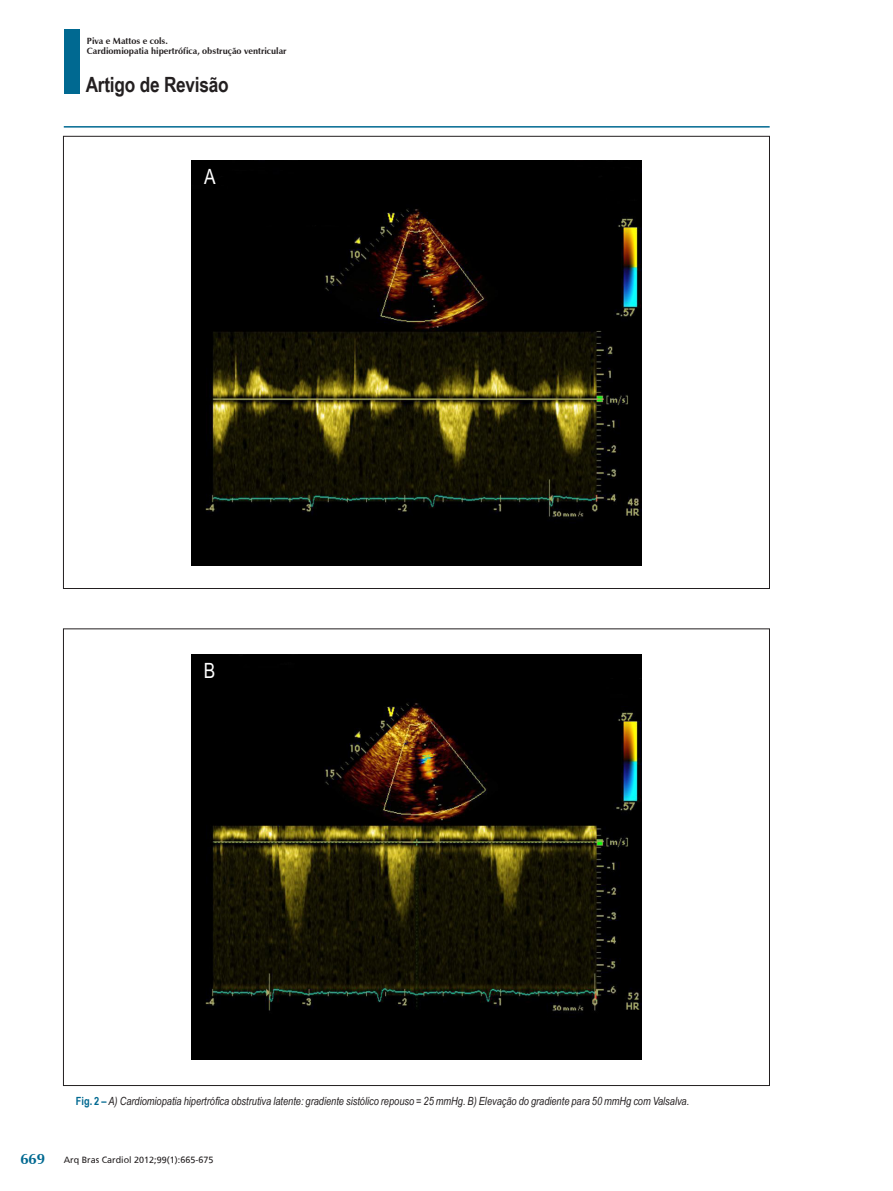
<style>
.page{position:relative;width:893px;height:1191px;background:#fff}
.page>*{position:absolute;margin:0;border:0;box-sizing:border-box;transform-origin:0 0}
.t1{font:700 21px "Arial Narrow";letter-spacing:-.01em;color:#231f20}
._01-TEXTO_BASICO{font:21px "Arial Narrow";color:#fff}
.t2{font:700 15px "Zapf Humanist 601 BT";color:#006991}
._06_-_LEGENDA_FIGURA{font:italic 11.25px "Arial Narrow";color:#231f20}
.t3{font:700 9px "Zapf Humanist 601 BT";color:#231f20}
.t4{font:9px "Frutiger";color:#231f20}
.s1{font-weight:700;font-style:normal;color:#006991}
</style>
<div class="page">
<hr style="left:64px;top:126px;width:706px;height:2px;background:#006991">
<div style="left:64px;top:29px;width:16px;height:65px;background:#006991"></div>
<img style="left:191px;top:160px;width:451px;height:405px">
<img style="left:191px;top:654px;width:451px;height:405px">
<p class="t3" style="left:87px;top:35px;width:82px">Piva e Mattos e cols.</p>
<p class="t3" style="left:87px;top:46px;width:201px">Cardiomiopatia hipertrófica, obstrução ventricular</p>
<h1 class="t1" style="left:86px;top:68px;width:145px">Artigo de Revisão</h1>
<p class="_01-TEXTO_BASICO" style="left:204px;top:161px;width:13px">A</p>
<p class="_01-TEXTO_BASICO" style="left:204px;top:655px;width:13px">B</p>
<h2 class="t2" style="left:20px;top:1149px;width:26px">669</h2>
<p class="_06_-_LEGENDA_FIGURA" style="left:76px;top:1093px;width:615px"><span class="s1">Fig. 2 –</span> A) Cardiomiopatia hipertrófica obstrutiva latente: gradiente sistólico repouso = 25 mmHg. B) Elevação do gradiente para 50 mmHg com Valsalva.</p>
<p class="t4" style="left:64px;top:1154px;width:151px">Arq Bras Cardiol 2012;99(1):665-675</p>
</div>
